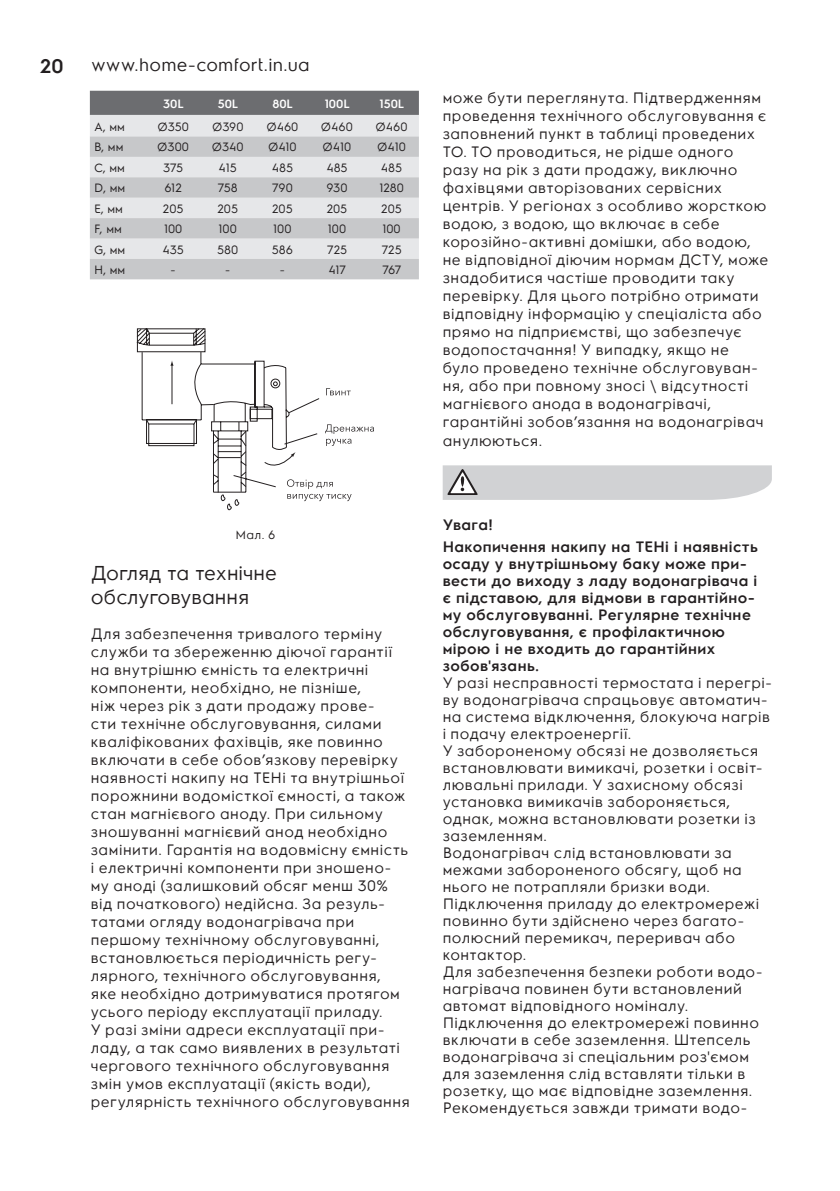
<style>
.page{position:relative;width:840px;height:1191px;background:#fff}
.page>*{position:absolute;margin:0;border:0;box-sizing:border-box;transform-origin:0 0}
.ZAG_UKR{font:20px/24px "Electrolux Sans C";color:#231f20}
.t1{font:600 20px "Electrolux Sans C";color:#231f20}
.t2{font:18px "Electrolux Sans C";letter-spacing:.015em;color:#231f20}
.Nabor{font:15px/18px "Electrolux Sans C";letter-spacing:.035em;color:#231f20}
.TEXT_bold_full{font:600 15px/17px "Electrolux Sans C";letter-spacing:.03em;color:#231f20}
.Picture_text{font:12px "Electrolux Sans C";color:#231f20}
.t3{font:600 12px "Electrolux Sans C";color:#fff}
</style>
<div class="page">
<div style="left:90px;top:91px;width:328px;height:24px;background:#6c6d70"></div>
<div style="left:90px;top:115px;width:328px;height:21px;background:#e6e7e9"></div>
<svg style="left:90px;top:136px;width:328px;height:143px;background:#d4d5d7"></svg>
<svg style="left:137px;top:328px;width:237px;height:182px"></svg>
<svg style="left:442px;top:465px;width:329px;height:35px;background:#d0d1d3"></svg>
<h1 class="t1" style="left:40px;top:52px;width:25px">20</h1>
<p class="t2" style="left:91px;top:52px;width:220px">www.home-comfort.in.ua</p>
<p class="t3" style="left:163px;top:95px;width:22px">30L</p>
<p class="t3" style="left:218px;top:95px;width:22px">50L</p>
<p class="t3" style="left:272px;top:95px;width:22px">80L</p>
<p class="t3" style="left:324px;top:95px;width:27px">100L</p>
<p class="t3" style="left:379px;top:95px;width:26px">150L</p>
<p class="Picture_text" style="left:94px;top:118px;width:32px">А, мм</p>
<p class="Picture_text" style="left:157px;top:118px;width:33px">Ø350</p>
<p class="Picture_text" style="left:212px;top:118px;width:33px">Ø390</p>
<p class="Picture_text" style="left:266px;top:118px;width:33px">Ø460</p>
<p class="Picture_text" style="left:321px;top:118px;width:33px">Ø460</p>
<p class="Picture_text" style="left:375px;top:118px;width:33px">Ø460</p>
<p class="Picture_text" style="left:94px;top:139px;width:31px">B, мм</p>
<p class="Picture_text" style="left:157px;top:139px;width:33px">Ø300</p>
<p class="Picture_text" style="left:212px;top:139px;width:33px">Ø340</p>
<p class="Picture_text" style="left:268px;top:139px;width:30px">Ø410</p>
<p class="Picture_text" style="left:322px;top:139px;width:30px">Ø410</p>
<p class="Picture_text" style="left:377px;top:139px;width:30px">Ø410</p>
<p class="Picture_text" style="left:94px;top:159px;width:32px">C, мм</p>
<p class="Picture_text" style="left:163px;top:159px;width:22px">375</p>
<p class="Picture_text" style="left:218px;top:159px;width:20px">415</p>
<p class="Picture_text" style="left:271px;top:159px;width:23px">485</p>
<p class="Picture_text" style="left:326px;top:159px;width:23px">485</p>
<p class="Picture_text" style="left:381px;top:159px;width:23px">485</p>
<p class="Picture_text" style="left:94px;top:180px;width:33px">D, мм</p>
<p class="Picture_text" style="left:164px;top:180px;width:19px">612</p>
<p class="Picture_text" style="left:217px;top:180px;width:22px">758</p>
<p class="Picture_text" style="left:272px;top:180px;width:22px">790</p>
<p class="Picture_text" style="left:326px;top:180px;width:22px">930</p>
<p class="Picture_text" style="left:379px;top:180px;width:26px">1280</p>
<p class="Picture_text" style="left:94px;top:200px;width:30px">E, мм</p>
<p class="Picture_text" style="left:163px;top:200px;width:22px">205</p>
<p class="Picture_text" style="left:217px;top:200px;width:22px">205</p>
<p class="Picture_text" style="left:272px;top:200px;width:22px">205</p>
<p class="Picture_text" style="left:326px;top:200px;width:22px">205</p>
<p class="Picture_text" style="left:381px;top:200px;width:22px">205</p>
<p class="Picture_text" style="left:94px;top:220px;width:29px">F, мм</p>
<p class="Picture_text" style="left:164px;top:220px;width:20px">100</p>
<p class="Picture_text" style="left:218px;top:220px;width:20px">100</p>
<p class="Picture_text" style="left:273px;top:220px;width:20px">100</p>
<p class="Picture_text" style="left:328px;top:220px;width:20px">100</p>
<p class="Picture_text" style="left:382px;top:220px;width:20px">100</p>
<p class="Picture_text" style="left:94px;top:241px;width:33px">G, мм</p>
<p class="Picture_text" style="left:162px;top:241px;width:23px">435</p>
<p class="Picture_text" style="left:217px;top:241px;width:23px">580</p>
<p class="Picture_text" style="left:272px;top:241px;width:23px">586</p>
<p class="Picture_text" style="left:326px;top:241px;width:22px">725</p>
<p class="Picture_text" style="left:381px;top:241px;width:22px">725</p>
<p class="Picture_text" style="left:94px;top:261px;width:33px">H, мм</p>
<p class="Picture_text" style="left:170px;top:261px;width:7px">-</p>
<p class="Picture_text" style="left:225px;top:261px;width:7px">-</p>
<p class="Picture_text" style="left:280px;top:261px;width:7px">-</p>
<p class="Picture_text" style="left:328px;top:261px;width:19px">417</p>
<p class="Picture_text" style="left:382px;top:261px;width:21px">767</p>
<p class="Picture_text" style="left:235px;top:526px;width:42px">Мал. 6</p>
<p class="ZAG_UKR" style="left:91px;top:560px;width:187px">Догляд та технічне обслуговування</p>
<p class="Nabor" style="left:91px;top:624px;width:320px">Для забезпечення тривалого терміну служби та збереженню діючої гарантії на внутрішню ємність та електричні компоненти, необхідно, не пізніше,<br>ніж через рік з дати продажу прове-<br>сти технічне обслуговування, силами кваліфікованих фахівців, яке повинно включати в себе обов’язкову перевірку наявності накипу на ТЕНі та внутрішньої порожнини водомісткої ємності, а також стан магнієвого аноду. При сильному зношуванні магнієвий анод необхідно замінити. Гарантія на водовмісну ємність і електричні компоненти при зношено&shy;му аноді (залишковий обсяг менш 30% від початкового) недійсна. За резуль&shy;татами огляду водонагрівача при першому технічному обслуговуванні, встановлюється періодичність регу&shy;лярного, технічного обслуговування, яке необхідно дотримуватися протягом усього періоду експлуатації приладу.<br>У разі зміни адреси експлуатації при&shy;ладу, а так само виявлених в результаті чергового технічного обслуговування змін умов експлуатації (якість води), регулярність технічного обслуговування</p>
<p class="Nabor" style="left:442px;top:88px;width:327px">може бути переглянута. Підтвердженням проведення технічного обслуговування є заповнений пункт в таблиці проведених ТО. ТО проводиться, не рідше одного разу на рік з дати продажу, виключно фахівцями авторізованих сервісних центрів. У регіонах з особливо жорсткою водою, з водою, що включає в себе корозійно-активні домішки, або водою, не відповідної діючим нормам ДСТУ, може знадобитися частіше проводити таку перевірку. Для цього потрібно отримати відповідну інформацію у спеціаліста або прямо на підприємстві, що забезпечує водопостачання! У випадку, якщо не було проведено технічне обслуговуван&shy;ня, або при повному зносі \ відсутності магнієвого анода в водонагрівачі, гарантійні зобов’язання на водонагрівач анулюються.</p>
<p class="TEXT_bold_full" style="left:442px;top:515px;width:52px">Увага!</p>
<p class="TEXT_bold_full" style="left:442px;top:537px;width:316px">Накопичення накипу на ТЕНі і наявність осаду у внутрішньому баку може при&shy;вести до виходу з ладу водонагрівача і є підставою, для відмови в гарантійно&shy;му обслуговуванні. Регулярне технічне обслуговування, є профілактичною мірою і не входить до гарантійних зобов'язань.</p>
<p class="Nabor" style="left:442px;top:673px;width:330px;line-height:17px">У разі несправності термостата і перегрі&shy;ву водонагрівача спрацьовує автоматич&shy;на система відключення, блокуюча нагрів і подачу електроенергії.</p>
<p class="Nabor" style="left:442px;top:741px;width:321px;line-height:17px">У забороненому обсязі не дозволяється встановлювати вимикачі, розетки і освіт&shy;лювальні прилади. У захисному обсязі установка вимикачів забороняється, однак, можна встановлювати розетки із заземленням.</p>
<p class="Nabor" style="left:442px;top:843px;width:300px;line-height:17px">Водонагрівач слід встановлювати за межами забороненого обсягу, щоб на нього не потрапляли бризки води.</p>
<p class="Nabor" style="left:442px;top:894px;width:318px;line-height:17px">Підключення приладу до електромережі повинно бути здійснено через багато&shy;полюсний перемикач, переривач або контактор.</p>
<p class="Nabor" style="left:442px;top:962px;width:321px;line-height:17px">Для забезпечення безпеки роботи водо&shy;нагрівача повинен бути встановлений автомат відповідного номіналу.</p>
<p class="Nabor" style="left:442px;top:1013px;width:318px;line-height:17px">Підключення до електромережі повинно включати в себе заземлення. Штепсель водонагрівача зі спеціальним роз'ємом для заземлення слід вставляти тільки в розетку, що має відповідне заземлення.</p>
<p class="Nabor" style="left:442px;top:1098px;width:306px">Рекомендується завжди тримати водо-</p>
</div>
